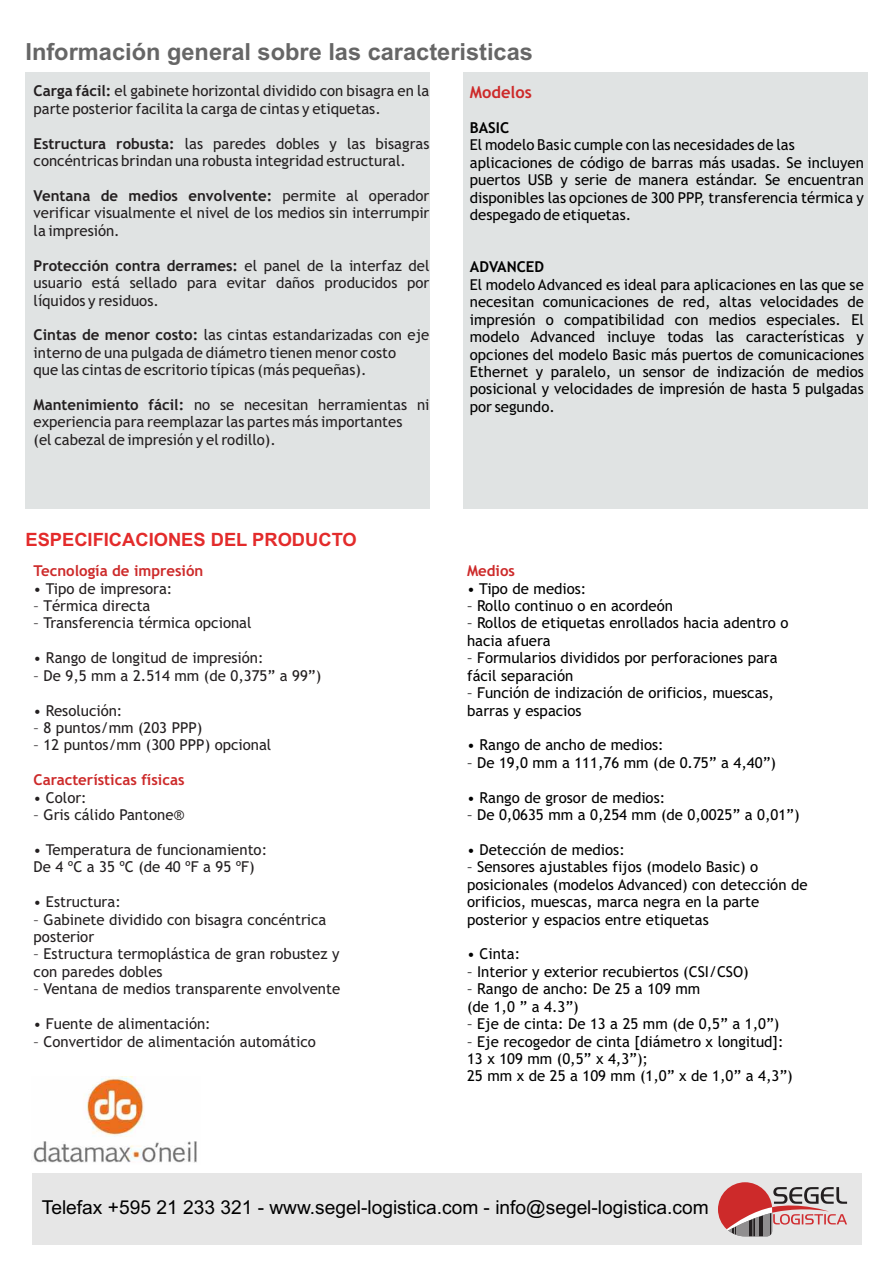
<style>
.page{position:relative;width:893px;height:1263px;background:#fff}
.page>*{position:absolute;margin:0;border:0;box-sizing:border-box;transform-origin:0 0}
.t1{font:700 23.55px "Arial";color:#666}
.t2{font:19.2px "Arial";color:#000}
.t3{font:700 18.3px "Arial";color:#e32b2b}
.t4{font:700 16.5px "Trebuchet MS";color:#cd2a2a}
.t5{font:15px/17.4px "Trebuchet MS";color:#000}
.t6{font:15px/17.4px "Trebuchet MS";color:#231f20}
.t7{font:700 15px "Trebuchet MS";color:#cd2a2a}
.t8{font:700 15px "Trebuchet MS";color:#000}
.s1{font-weight:700}
</style>
<div class="page">
<div style="left:463px;top:73px;width:404px;height:436px;background:#e0e3e3"></div>
<div style="left:25px;top:73px;width:404px;height:436px;background:#e0e3e3"></div>
<img style="left:33px;top:1076px;width:164px;height:87px">
<div style="left:32px;top:1173px;width:829px;height:72px;background:#e6e6e6"></div>
<svg style="left:718px;top:1182px;width:129px;height:54px"></svg>
<h1 class="t1" style="left:25px;top:43px;width:509px">Información general sobre las caracteristicas</h1>
<p class="t6" style="left:34px;top:84px;width:397px"><span class="s1">Carga fácil:</span> el gabinete horizontal dividido con bisagra en la parte posterior facilita la carga de cintas y etiquetas.</p>
<p class="t6" style="left:34px;top:136px;width:397px"><span class="s1">Estructura robusta:</span> las paredes dobles y las bisagras concéntricas brindan una robusta integridad estructural.</p>
<p class="t6" style="left:34px;top:188px;width:397px;text-align:justify"><span class="s1">Ventana de medios envolvente:</span> permite al operador verificar visualmente el nivel de los medios sin interrumpir la impresión.</p>
<p class="t6" style="left:34px;top:258px;width:397px;text-align:justify"><span class="s1">Protección contra derrames:</span> el panel de la interfaz del usuario está sellado para evitar daños producidos por líquidos y residuos.</p>
<p class="t6" style="left:34px;top:328px;width:397px"><span class="s1">Cintas de menor costo:</span> las cintas estandarizadas con eje interno de una pulgada de diámetro tienen menor costo<br>que las cintas de escritorio típicas (más pequeñas).</p>
<p class="t6" style="left:34px;top:397px;width:397px"><span class="s1">Mantenimiento fácil:</span> no se necesitan herramientas ni experiencia para reemplazar las partes más importantes<br>(el cabezal de impresión y el rodillo).</p>
<p class="t4" style="left:470px;top:86px;width:64px">Modelos</p>
<p class="t8" style="left:470px;top:122px;width:41px">BASIC</p>
<p class="t5" style="left:470px;top:138px;width:395px">El modelo Basic cumple con las necesidades de las aplicaciones de código de barras más usadas. Se incluyen puertos USB y serie de manera estándar. Se encuentran disponibles las opciones de 300 PPP, transferencia térmica y despegado de etiquetas.</p>
<p class="t8" style="left:470px;top:261px;width:76px">ADVANCED</p>
<p class="t5" style="left:470px;top:277px;width:396px;text-align:justify">El modelo Advanced es ideal para aplicaciones en las que se necesitan comunicaciones de red, altas velocidades de impresión o compatibilidad con medios especiales. El modelo Advanced incluye todas las características y opciones del modelo Basic más puertos de comunicaciones Ethernet y paralelo, un sensor de indización de medios posicional y velocidades de impresión de hasta 5 pulgadas por segundo.</p>
<p class="t3" style="left:25px;top:532px;width:333px">ESPECIFICACIONES DEL PRODUCTO</p>
<p class="t7" style="left:34px;top:565px;width:171px">Tecnología de impresión</p>
<p class="t6" style="left:34px;top:581px;width:140px">• Tipo de impresora:</p>
<p class="t6" style="left:34px;top:598px;width:118px">– Térmica directa</p>
<p class="t6" style="left:34px;top:616px;width:219px">– Transferencia térmica opcional</p>
<p class="t6" style="left:34px;top:651px;width:232px">• Rango de longitud de impresión:</p>
<p class="t6" style="left:34px;top:668px;width:289px">– De 9,5 mm a 2.514 mm (de 0,375” a 99”)</p>
<p class="t6" style="left:34px;top:703px;width:90px">• Resolución:</p>
<p class="t6" style="left:34px;top:720px;width:170px">– 8 puntos/mm (203 PPP)</p>
<p class="t6" style="left:34px;top:738px;width:239px">– 12 puntos/mm (300 PPP) opcional</p>
<p class="t6" style="left:34px;top:790px;width:55px">• Color:</p>
<p class="t6" style="left:34px;top:807px;width:152px">– Gris cálido Pantone®</p>
<p class="t6" style="left:34px;top:842px;width:235px">• Temperatura de funcionamiento:<br>De 4 ºC a 35 ºC (de 40 ºF a 95 ºF)</p>
<p class="t6" style="left:34px;top:894px;width:89px">• Estructura:</p>
<p class="t6" style="left:34px;top:912px;width:294px">– Gabinete dividido con bisagra concéntrica posterior</p>
<p class="t6" style="left:34px;top:947px;width:307px">– Estructura termoplástica de gran robustez y con paredes dobles</p>
<p class="t6" style="left:34px;top:981px;width:308px">– Ventana de medios transparente envolvente</p>
<p class="t6" style="left:34px;top:1016px;width:179px">• Fuente de alimentación:</p>
<p class="t6" style="left:34px;top:1034px;width:284px">– Convertidor de alimentación automático</p>
<p class="t7" style="left:34px;top:774px;width:152px">Características físicas</p>
<p class="t7" style="left:467px;top:565px;width:49px">Medios</p>
<p class="t5" style="left:467px;top:581px;width:121px">• Tipo de medios:</p>
<p class="t5" style="left:467px;top:598px;width:207px">– Rollo continuo o en acordeón</p>
<p class="t5" style="left:467px;top:616px;width:323px">– Rollos de etiquetas enrollados hacia adentro o hacia afuera</p>
<p class="t5" style="left:467px;top:651px;width:312px">– Formularios divididos por perforaciones para fácil separación</p>
<p class="t5" style="left:467px;top:685px;width:308px">– Función de indización de orificios, muescas, barras y espacios</p>
<p class="t5" style="left:467px;top:738px;width:198px">• Rango de ancho de medios:</p>
<p class="t5" style="left:467px;top:755px;width:310px">– De 19,0 mm a 111,76 mm (de 0.75” a 4,40”)</p>
<p class="t5" style="left:467px;top:790px;width:200px">• Rango de grosor de medios:</p>
<p class="t5" style="left:467px;top:807px;width:334px">– De 0,0635 mm a 0,254 mm (de 0,0025” a 0,01”)</p>
<p class="t5" style="left:467px;top:842px;width:159px">• Detección de medios:</p>
<p class="t5" style="left:467px;top:860px;width:342px">– Sensores ajustables fijos (modelo Basic) o posicionales (modelos Advanced) con detección de orificios, muescas, marca negra en la parte posterior y espacios entre etiquetas</p>
<p class="t5" style="left:467px;top:947px;width:55px">• Cinta:</p>
<p class="t5" style="left:467px;top:964px;width:283px">– Interior y exterior recubiertos (CSI/CSO)</p>
<p class="t5" style="left:467px;top:981px;width:235px">– Rango de ancho: De 25 a 109 mm (de 1,0 ” a 4.3”)</p>
<p class="t5" style="left:467px;top:1016px;width:314px">– Eje de cinta: De 13 a 25 mm (de 0,5” a 1,0”)</p>
<p class="t5" style="left:467px;top:1034px;width:327px">– Eje recogedor de cinta [diámetro x longitud]:<br>13 x 109 mm (0,5” x 4,3”);<br>25 mm x de 25 a 109 mm (1,0” x de 1,0” a 4,3”)</p>
<p class="t2" style="left:42px;top:1200px;width:668px">Telefax +595 21 233 321 - www.segel-logistica.com - info@segel-logistica.com</p>
</div>
